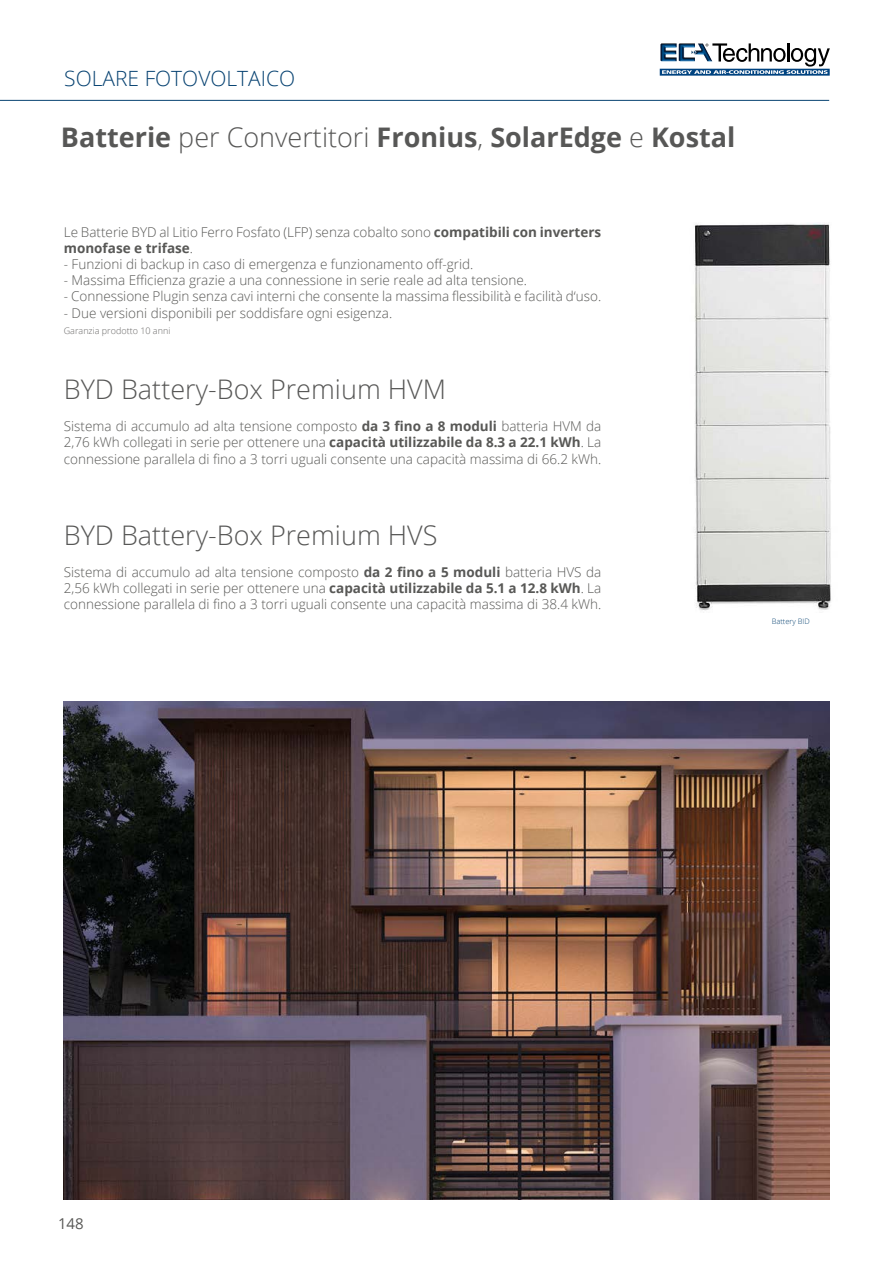
<style>
.page{position:relative;width:893px;height:1263px;background:#fff}
.page>*{position:absolute;margin:0;border:0;box-sizing:border-box;transform-origin:0 0}
.t1{font:300 27px "Open Sans";color:#575756}
.t2{font:700 27px "Open Sans";color:#575756}
.t3{font:300 21px "Open Sans";color:#084372}
.t4{font:15px "Open Sans";color:#585856}
.t5{font:300 13.5px/16.2px "Open Sans";color:#585856;text-align:justify}
.t6{font:300 9px "Open Sans";color:#696867}
.t7{font:300 7.5px "Open Sans";color:#084372}
.s1{font-weight:300}
.s2{font-weight:700}
</style>
<div class="page">
<img style="left:694px;top:223px;width:137px;height:388px">
<img style="left:64px;top:701px;width:766px;height:498px">
<svg style="left:660px;top:43px;width:170px;height:33px"></svg>
<hr style="left:0;top:100px;width:829px;height:1px;background:#084372">
<h2 class="t3" style="left:64px;top:64px;width:232px">SOLARE FOTOVOLTAICO</h2>
<h1 class="t2" style="left:61px;top:118px;width:676px">Batterie <span class="s1">per Convertitori</span> Fronius<span class="s1">,</span> SolarEdge <span class="s1">e</span> Kostal</h1>
<p class="t5" style="left:64px;top:223px;width:539px">Le Batterie BYD al Litio Ferro Fosfato (LFP) senza cobalto sono <span class="s2">compatibili con inverters monofase e trifase</span>.</p>
<p class="t5" style="left:64px;top:256px;width:411px">- Funzioni di backup in caso di emergenza e funzionamento off-grid.</p>
<p class="t5" style="left:64px;top:272px;width:465px">- Massima Efficienza grazie a una connessione in serie reale ad alta tensione.</p>
<p class="t5" style="left:64px;top:288px;width:539px">- Connessione Plugin senza cavi interni che consente la massima flessibilità e facilità d‘uso.</p>
<p class="t5" style="left:64px;top:304px;width:330px">- Due versioni disponibili per soddisfare ogni esigenza.</p>
<p class="t6" style="left:64px;top:325px;width:108px">Garanzia prodotto 10 anni</p>
<h1 class="t1" style="left:64px;top:370px;width:384px">BYD Battery-Box Premium HVM</h1>
<p class="t5" style="left:64px;top:418px;width:539px">Sistema di accumulo ad alta tensione composto <span class="s2">da 3 fino a 8 moduli</span> batteria HVM da 2,76 kWh collegati in serie per ottenere una <span class="s2">capacità utilizzabile da 8.3 a 22.1 kWh</span>. La connessione parallela di fino a 3 torri uguali consente una capacità massima di 66.2 kWh.</p>
<h1 class="t1" style="left:64px;top:516px;width:375px">BYD Battery-Box Premium HVS</h1>
<p class="t5" style="left:64px;top:563px;width:539px">Sistema di accumulo ad alta tensione composto <span class="s2">da 2 fino a 5 moduli</span> batteria HVS da 2,56 kWh collegati in serie per ottenere una <span class="s2">capacità utilizzabile da 5.1 a 12.8 kWh</span>. La connessione parallela di fino a 3 torri uguali consente una capacità massima di 38.4 kWh.</p>
<p class="t7" style="left:772px;top:617px;width:40px">Battery BID</p>
<p class="t4" style="left:58px;top:1214px;width:27px">148</p>
</div>
